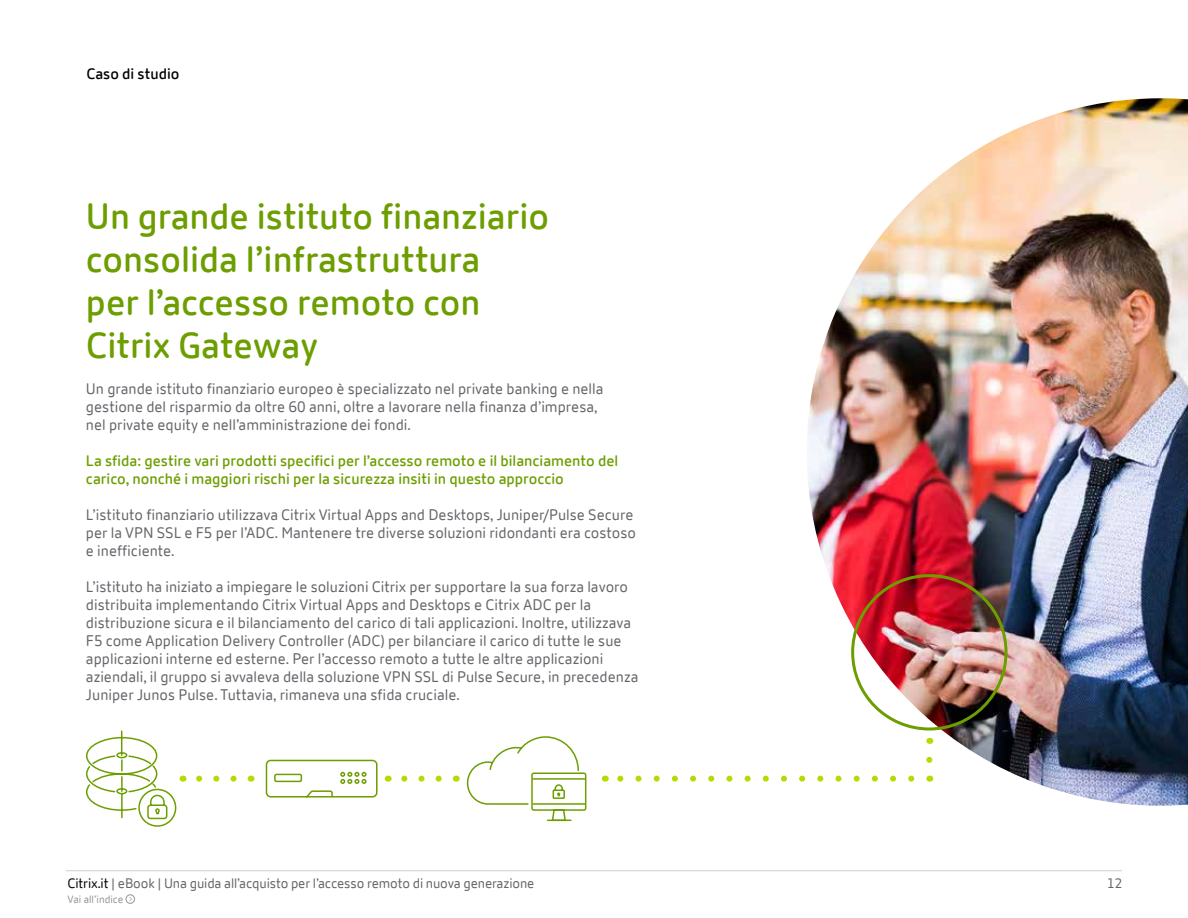
<style>
.page{position:relative;width:1188px;height:918px;background:#fff}
.page>*{position:absolute;margin:0;border:0;box-sizing:border-box;transform-origin:0 0}
.t1{font:600 36px/43.2px "Citrix New Sans";color:#6c9e00}
.t2{font:15px/18px "Citrix New Sans";color:#63666a}
.t3{font:600 15px/18px "Citrix New Sans";color:#6c9e00}
.t4{font:600 15px "Citrix New Sans";color:#000}
.t5{font:13.5px "Citrix New Sans";letter-spacing:-.01em;color:#63666a}
.t6{font:10.5px "Citrix New Sans";color:#939598}
.s1{color:#000}
</style>
<div class="page">
<hr style="left:66px;top:870px;width:1056px;height:1px;background:#d0d0ce">
<div style="left:126px;top:895px;width:9px;height:9px;border:1px solid #939598;border-radius:50%"></div>
<img style="left:807px;top:98px;width:381px;height:708px">
<div style="left:851px;top:574px;width:157px;height:156px;border:3px solid #6c9e00;border-radius:50%"></div>
<svg style="left:466px;top:736px;width:121px;height:86px"></svg>
<hr style="left:533px;top:803px;width:52px;height:2px;background:#6c9e00">
<hr style="left:533px;top:778px;width:52px;height:2px;background:#6c9e00">
<svg style="left:86px;top:730px;width:91px;height:97px"></svg>
<svg style="left:265px;top:759px;width:113px;height:39px"></svg>
<svg style="left:926px;top:760px;width:6px;height:9px"></svg>
<svg style="left:617px;top:776px;width:294px;height:6px"></svg>
<svg style="left:401px;top:776px;width:38px;height:6px"></svg>
<svg style="left:196px;top:776px;width:38px;height:6px"></svg>
<p class="t4" style="left:86px;top:65px;width:95px">Caso di studio</p>
<h1 class="t1" style="left:86px;top:195px;width:465px">Un grande istituto finanziario consolida l’infrastruttura<br>per l’accesso remoto con<br>Citrix Gateway</h1>
<p class="t2" style="left:86px;top:380px;width:519px">Un grande istituto finanziario europeo è specializzato nel private banking e nella gestione del risparmio da oltre 60 anni, oltre a lavorare nella finanza d’impresa, nel private equity e nell’amministrazione dei fondi.</p>
<p class="t3" style="left:86px;top:452px;width:534px">La sfida: gestire vari prodotti specifici per l’accesso remoto e il bilanciamento del carico, nonché i maggiori rischi per la sicurezza insiti in questo approccio</p>
<p class="t2" style="left:86px;top:506px;width:552px">L’istituto finanziario utilizzava Citrix Virtual Apps and Desktops, Juniper/Pulse Secure per la VPN SSL e F5 per l’ADC. Mantenere tre diverse soluzioni ridondanti era costoso e inefficiente.</p>
<p class="t2" style="left:86px;top:578px;width:554px">L’istituto ha iniziato a impiegare le soluzioni Citrix per supportare la sua forza lavoro distribuita implementando Citrix Virtual Apps and Desktops e Citrix ADC per la distribuzione sicura e il bilanciamento del carico di tali applicazioni. Inoltre, utilizzava F5 come Application Delivery Controller (ADC) per bilanciare il carico di tutte le sue applicazioni interne ed esterne. Per l’accesso remoto a tutte le altre applicazioni aziendali, il gruppo si avvaleva della soluzione VPN SSL di Pulse Secure, in precedenza Juniper Junos Pulse. Tuttavia, rimaneva una sfida cruciale.</p>
<p class="t5" style="left:68px;top:875px;width:468px"><span class="s1">Citrix.it</span> | eBook | Una guida all’acquisto per l’accesso remoto di nuova generazione</p>
<p class="t5" style="left:1107px;top:875px;width:17px">12</p>
<p class="t6" style="left:68px;top:893px;width:57px">Vai all’indice</p>
</div>
